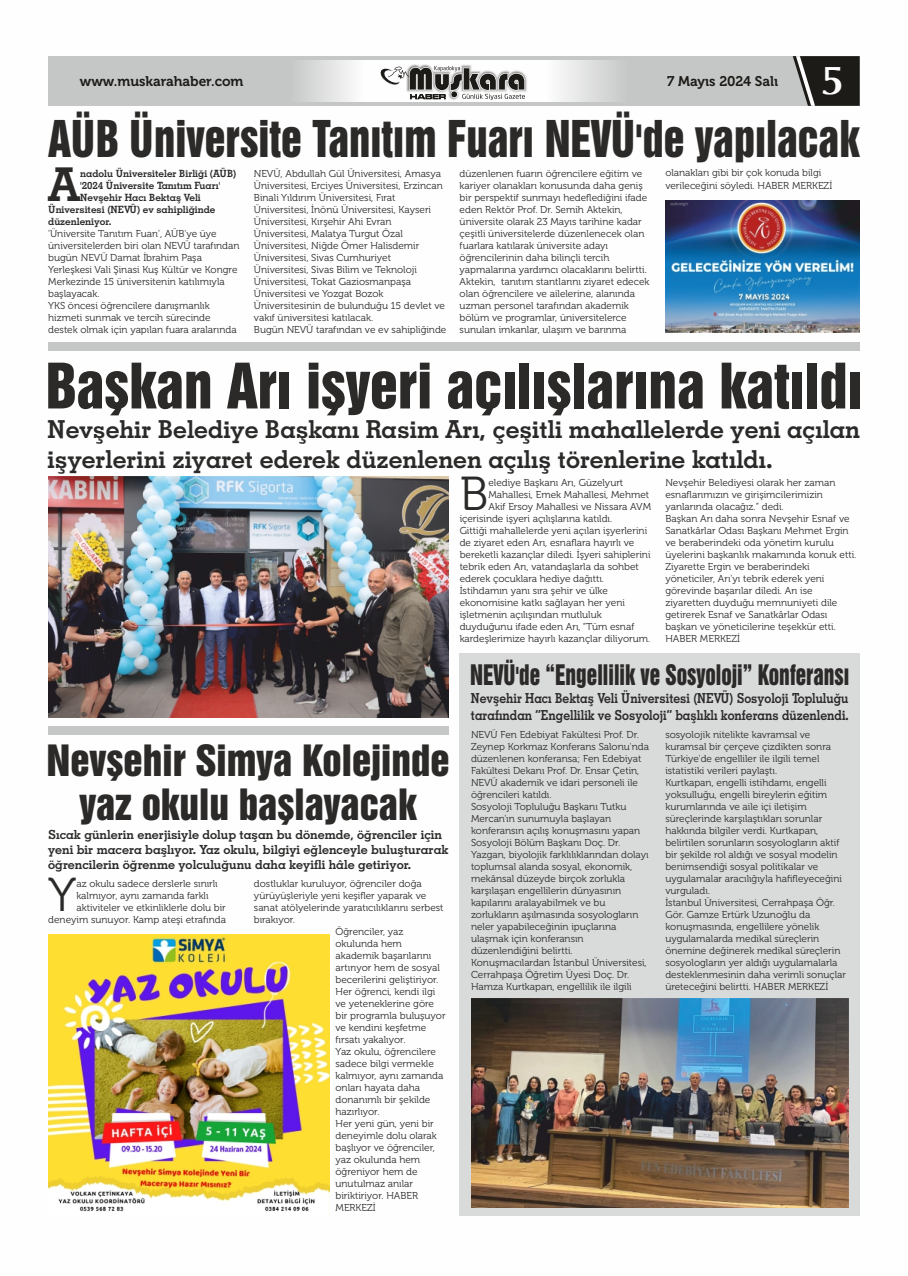
<style>
.page{position:relative;width:908px;height:1276px;background:#fff}
.page>*{position:absolute;margin:0;border:0;box-sizing:border-box;transform-origin:0 0}
.t1{font:57.2px "Swiss 921 BT";color:#2b2a29}
.t2{font:47.5px "Museo 300";color:#2b2a29}
.t3{font:46.7px "Geometric Slabserif 703 Bold BT";color:#2b2a29}
.t4{font:46.3px "Swiss 921 BT";color:#2b2a29;scale:.92 1}
.t5{font:700 40.3px "Optima";color:#fefefe}
.t6{font:39.3px/43.9px "Swiss 921 BT";color:#2b2a29;text-align:center}
.t7{font:25.8px "Swiss 921 BT";color:#2b2a29;scale:.83 1}
.t8{font:24.8px/29.7px "Geometric Slabserif 703 Bold BT";color:#2b2a29}
.t9{font:14px "Museo 700";color:#1c1b17}
.t10{font:13.8px/16.6px "Geometric Slabserif 703 Bold BT";color:#2b2a29;scale:.88 1}
.t11{font:12.6px/15.1px "Geometric Slabserif 703 Bold BT";color:#2b2a29}
.t12{font:10px/12px "Museo 300";color:#2b2a29}
.t13{font:10px "Geometric Slabserif 703 Bold BT";color:#2b2a29}
</style>
<div class="page">
<div style="left:48px;top:56px;width:811px;height:50px;background:#c5c6c6"></div>
<img style="left:303px;top:60px;width:310px;height:42px">
<svg style="left:792px;top:56px;width:67px;height:50px;background:#3f3e3b"></svg>
<img style="left:406px;top:65px;width:121px;height:35px">
<svg style="left:379px;top:66px;width:146px;height:36px;background:#a6a6a4"></svg>
<img style="left:665px;top:200px;width:194px;height:133px">
<div style="left:48px;top:342px;width:811px;height:9px;background:#c5c6c6"></div>
<img style="left:48px;top:477px;width:400px;height:240px">
<div style="left:48px;top:726px;width:400px;height:9px;background:#c5c6c6"></div>
<img style="left:48px;top:934px;width:282px;height:281px">
<div style="left:459px;top:653px;width:400px;height:562px;background:#d9dada"></div>
<img style="left:471px;top:998px;width:377px;height:209px">
<h3 class="t9" style="left:80px;top:75px;width:165px">www.muskarahaber.com</h3>
<h3 class="t9" style="left:666px;top:75px;width:113px">7 Mayıs 2024 Salı</h3>
<h3 class="t5" style="left:820px;top:63px;width:26px">5</h3>
<h3 class="t4" style="left:48px;top:122px;width:882px">AÜB Üniversite Tanıtım Fuarı NEVÜ'de yapılacak</h3>
<h3 class="t3" style="left:48px;top:165px;width:33px">A</h3>
<p class="t13" style="left:80px;top:169px;width:158px">nadolu Üniversiteler Birliği (AÜB)</p>
<p class="t12" style="left:254px;top:168px;width:194px">NEVÜ, Abdullah Gül Üniversitesi, Amasya Üniversitesi, Erciyes Üniversitesi, Erzincan Binali Yıldırım Üniversitesi, Fırat Üniversitesi, İnönü Üniversitesi, Kayseri Üniversitesi, Kırşehir Ahi Evran Üniversitesi, Malatya Turgut Özal Üniversitesi, Niğde Ömer Halisdemir Üniversitesi, Sivas Cumhuriyet Üniversitesi, Sivas Bilim ve Teknoloji Üniversitesi, Tokat Gaziosmanpaşa Üniversitesi ve Yozgat Bozok Üniversitesinin de bulunduğu 15 devlet ve vakıf üniversitesi katılacak.<br>Bugün NEVÜ tarafından ve ev sahipliğinde</p>
<p class="t12" style="left:459px;top:168px;width:191px">düzenlenen fuarın öğrencilere eğitim ve kariyer olanakları konusunda daha geniş bir perspektif sunmayı hedeflediğini ifade eden Rektör Prof. Dr. Semih Aktekin, üniversite olarak 23 Mayıs tarihine kadar çeşitli üniversitelerde düzenlenecek olan fuarlara katılarak üniversite adayı öğrencilerinin daha bilinçli tercih yapmalarına yardımcı olacaklarını belirtti.<br>Aktekin, tanıtım stantlarını ziyaret edecek olan öğrencilere ve ailelerine, alanında uzman personel tarafından akademik bölüm ve programlar, üniversitelerce sunulan imkanlar, ulaşım ve barınma</p>
<p class="t12" style="left:665px;top:168px;width:168px">olanakları gibi bir çok konuda bilgi verileceğini söyledi. HABER MERKEZİ</p>
<p class="t13" style="left:80px;top:181px;width:142px">'2024 Üniversite Tanıtım Fuarı'</p>
<p class="t13" style="left:80px;top:193px;width:122px">Nevşehir Hacı Bektaş Veli</p>
<p class="t13" style="left:48px;top:205px;width:169px">Üniversitesi (NEVÜ) ev sahipliğinde</p>
<p class="t13" style="left:48px;top:217px;width:65px">düzenleniyor.</p>
<p class="t12" style="left:48px;top:228px;width:193px">'Üniversite Tanıtım Fuarı', AÜB'ye üye üniversitelerden biri olan NEVÜ tarafından bugün NEVÜ Damat İbrahim Paşa Yerleşkesi Vali Şinasi Kuş Kültür ve Kongre Merkezinde 15 üniversitenin katılımıyla başlayacak.<br>YKS öncesi öğrencilere danışmanlık hizmeti sunmak ve tercih sürecinde destek olmak için yapılan fuara aralarında</p>
<h1 class="t1" style="left:46px;top:365px;width:818px">Başkan Arı işyeri açılışlarına katıldı</h1>
<h3 class="t8" style="left:48px;top:417px;width:813px">Nevşehir Belediye Başkanı Rasim Arı, çeşitli mahallelerde yeni açılan işyerlerini ziyaret ederek düzenlenen açılış törenlerine katıldı.</h3>
<h3 class="t6" style="left:46px;top:744px;width:404px">Nevşehir Simya Kolejinde yaz okulu başlayacak</h3>
<p class="t11" style="left:48px;top:828px;width:401px">Sıcak günlerin enerjisiyle dolup taşan bu dönemde, öğrenciler için yeni bir macera başlıyor. Yaz okulu, bilgiyi eğlenceyle buluşturarak öğrencilerin öğrenme yolculuğunu daha keyifli hâle getiriyor.</p>
<h2 class="t2" style="left:48px;top:875px;width:30px">Y</h2>
<p class="t12" style="left:76px;top:878px;width:143px">az okulu sadece derslerle sınırlı</p>
<p class="t12" style="left:254px;top:878px;width:169px">dostluklar kuruluyor, öğrenciler doğa</p>
<p class="t12" style="left:254px;top:890px;width:174px">yürüyüşleriyle yeni keşifler yaparak ve</p>
<p class="t12" style="left:254px;top:902px;width:191px">sanat atölyelerinde yaratıcılıklarını serbest</p>
<p class="t12" style="left:254px;top:914px;width:43px">bırakıyor.</p>
<p class="t12" style="left:335px;top:926px;width:69px">Öğrenciler, yaz</p>
<p class="t12" style="left:335px;top:938px;width:68px">okulunda hem</p>
<p class="t12" style="left:335px;top:950px;width:97px">akademik başarılarını</p>
<p class="t12" style="left:335px;top:962px;width:106px">artırıyor hem de sosyal</p>
<p class="t12" style="left:335px;top:974px;width:104px">becerilerini geliştiriyor.</p>
<p class="t12" style="left:335px;top:986px;width:101px">Her öğrenci, kendi ilgi</p>
<p class="t12" style="left:335px;top:998px;width:100px">ve yeteneklerine göre</p>
<p class="t12" style="left:335px;top:1010px;width:112px">bir programla buluşuyor</p>
<p class="t12" style="left:335px;top:1022px;width:92px">ve kendini keşfetme</p>
<p class="t12" style="left:335px;top:1034px;width:71px">fırsatı yakalıyor.</p>
<p class="t12" style="left:335px;top:1046px;width:102px">Yaz okulu, öğrencilere</p>
<p class="t12" style="left:335px;top:1058px;width:100px">sadece bilgi vermekle</p>
<p class="t12" style="left:335px;top:1070px;width:109px">kalmıyor, aynı zamanda</p>
<p class="t12" style="left:335px;top:1082px;width:86px">onları hayata daha</p>
<p class="t12" style="left:335px;top:1094px;width:96px">donanımlı bir şekilde</p>
<p class="t12" style="left:335px;top:1106px;width:45px">hazırlıyor.</p>
<p class="t12" style="left:335px;top:1118px;width:100px">Her yeni gün, yeni bir</p>
<p class="t12" style="left:335px;top:1130px;width:103px">deneyimle dolu olarak</p>
<p class="t12" style="left:335px;top:1142px;width:101px">başlıyor ve öğrenciler,</p>
<p class="t12" style="left:335px;top:1154px;width:86px">yaz okulunda hem</p>
<p class="t12" style="left:335px;top:1166px;width:83px">öğreniyor hem de</p>
<p class="t12" style="left:335px;top:1178px;width:79px">unutulmaz anılar</p>
<p class="t12" style="left:335px;top:1190px;width:84px">biriktiriyor. HABER</p>
<p class="t12" style="left:335px;top:1202px;width:42px">MERKEZİ</p>
<p class="t12" style="left:76px;top:890px;width:134px">kalmıyor, aynı zamanda farklı</p>
<p class="t12" style="left:76px;top:902px;width:151px">aktiviteler ve etkinliklerle dolu bir</p>
<p class="t12" style="left:48px;top:914px;width:179px">deneyim sunuyor. Kamp ateşi etrafında</p>
<h2 class="t2" style="left:459px;top:474px;width:30px">B</h2>
<p class="t12" style="left:488px;top:477px;width:136px">elediye Başkanı Arı, Güzelyurt</p>
<p class="t12" style="left:488px;top:489px;width:162px">Mahallesi, Emek Mahallesi, Mehmet</p>
<p class="t12" style="left:488px;top:501px;width:164px">Akif Ersoy Mahallesi ve Nissara AVM</p>
<p class="t12" style="left:459px;top:513px;width:154px">içerisinde işyeri açılışlarına katıldı.</p>
<p class="t12" style="left:459px;top:525px;width:189px">Gittiği mahallelerde yeni açılan işyerlerini</p>
<p class="t12" style="left:459px;top:537px;width:176px">de ziyaret eden Arı, esnaflara hayırlı ve</p>
<p class="t12" style="left:459px;top:549px;width:192px">bereketli kazançlar diledi. İşyeri sahiplerini</p>
<p class="t12" style="left:459px;top:561px;width:180px">tebrik eden Arı, vatandaşlarla da sohbet</p>
<p class="t12" style="left:459px;top:573px;width:146px">ederek çocuklara hediye dağıttı.</p>
<p class="t12" style="left:459px;top:585px;width:150px">İstihdamın yanı sıra şehir ve ülke</p>
<p class="t12" style="left:459px;top:597px;width:167px">ekonomisine katkı sağlayan her yeni</p>
<p class="t12" style="left:459px;top:609px;width:143px">işletmenin açılışından mutluluk</p>
<p class="t12" style="left:459px;top:621px;width:176px">duyduğunu ifade eden Arı, “Tüm esnaf</p>
<p class="t12" style="left:459px;top:633px;width:192px">kardeşlerimize hayırlı kazançlar diliyorum.</p>
<p class="t12" style="left:665px;top:477px;width:192px">Nevşehir Belediyesi olarak her zaman esnaflarımızın ve girişimcilerimizin yanlarında olacağız.” dedi.<br>Başkan Arı daha sonra Nevşehir Esnaf ve Sanatkârlar Odası Başkanı Mehmet Ergin ve beraberindeki oda yönetim kurulu üyelerini başkanlık makamında konuk etti.<br>Ziyarette Ergin ve beraberindeki yöneticiler, Arı'yı tebrik ederek yeni görevinde başarılar diledi. Arı ise ziyaretten duyduğu memnuniyeti dile getirerek Esnaf ve Sanatkârlar Odası başkan ve yöneticilerine teşekkür etti.<br>HABER MERKEZİ</p>
<h3 class="t7" style="left:470px;top:665px;width:458px">NEVÜ'de “Engellilik ve Sosyoloji” Konferansı</h3>
<h3 class="t10" style="left:470px;top:691px;width:431px">Nevşehir Hacı Bektaş Veli Üniversitesi (NEVÜ) Sosyoloji Topluluğu tarafından “Engellilik ve Sosyoloji” başlıklı konferans düzenlendi.</h3>
<p class="t12" style="left:471px;top:729px;width:179px">NEVÜ Fen Edebiyat Fakültesi Prof. Dr.<br>Zeynep Korkmaz Konferans Salonu'nda düzenlenen konferansa; Fen Edebiyat Fakültesi Dekanı Prof. Dr. Ensar Çetin, NEVÜ akademik ve idari personeli ile öğrencileri katıldı.<br>Sosyoloji Topluluğu Başkanı Tutku Mercan'ın sunumuyla başlayan konferansın açılış konuşmasını yapan Sosyoloji Bölüm Başkanı Doç. Dr.<br>Yazgan, biyolojik farklılıklarından dolayı toplumsal alanda sosyal, ekonomik, mekânsal düzeyde birçok zorlukla karşılaşan engellilerin dünyasının kapılarını aralayabilmek ve bu zorlukların aşılmasında sosyologların neler yapabileceğinin ipuçlarına ulaşmak için konferansın düzenlendiğini belirtti.<br>Konuşmacılardan İstanbul Üniversitesi, Cerrahpaşa Öğretim Üyesi Doç. Dr.<br>Hamza Kurtkapan, engellilik ile ilgili</p>
<p class="t12" style="left:665px;top:729px;width:182px">sosyolojik nitelikte kavramsal ve kuramsal bir çerçeve çizdikten sonra Türkiye'de engelliler ile ilgili temel istatistiki verileri paylaştı.<br>Kurtkapan, engelli istihdamı, engelli yoksulluğu, engelli bireylerin eğitim kurumlarında ve aile içi iletişim süreçlerinde karşılaştıkları sorunlar hakkında bilgiler verdi. Kurtkapan, belirtilen sorunların sosyologların aktif bir şekilde rol aldığı ve sosyal modelin benimsendiği sosyal politikalar ve uygulamalar aracılığıyla hafifleyeceğini vurguladı.<br>İstanbul Üniversitesi, Cerrahpaşa Öğr.<br>Gör. Gamze Ertürk Uzunoğlu da konuşmasında, engellilere yönelik uygulamalarda medikal süreçlerin önemine değinerek medikal süreçlerin sosyologların yer aldığı uygulamalarla desteklenmesinin daha verimli sonuçlar üreteceğini belirtti. HABER MERKEZİ</p>
</div>
